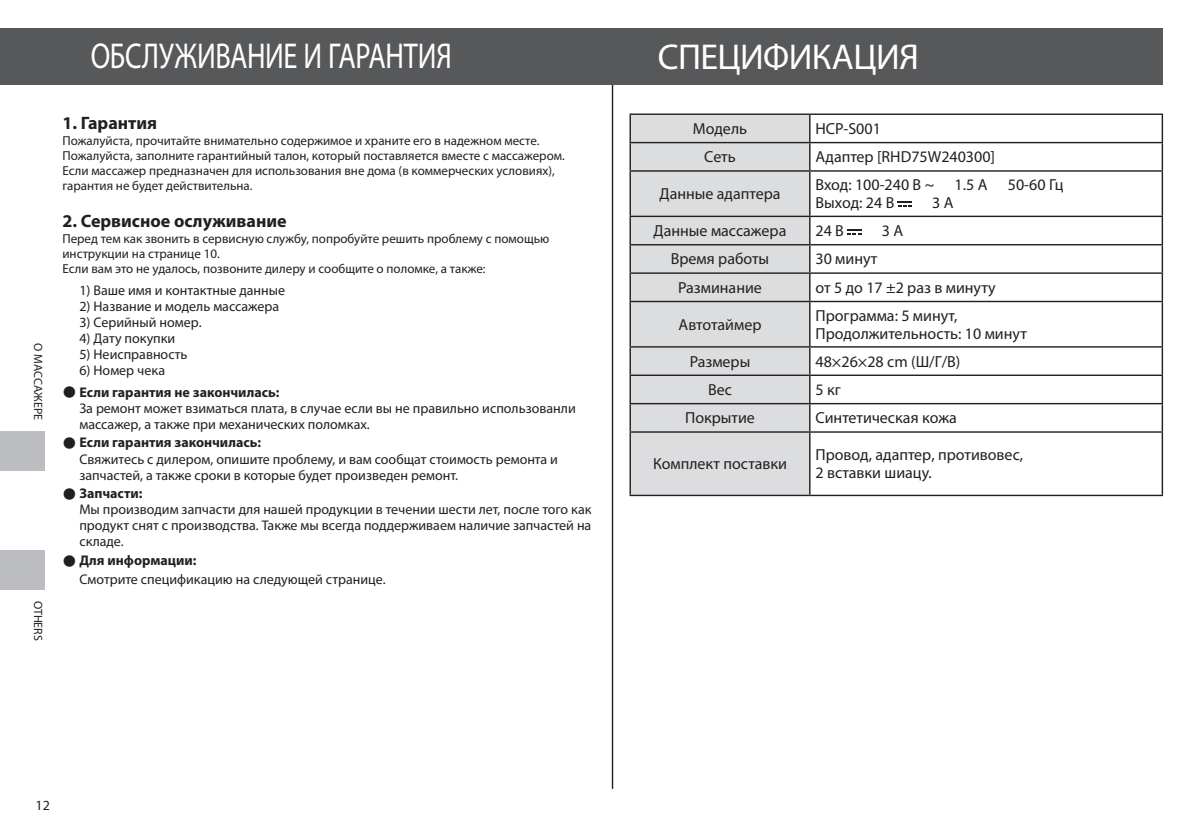
<style>
.page{position:relative;width:1191px;height:840px;background:#fff}
.page>*{position:absolute;margin:0;border:0;box-sizing:border-box;transform-origin:0 0}
.t1{font:36px "Myriad Pro";letter-spacing:-.015em;color:#fff;scale:.79 1}
.t2{font:36px "Myriad Pro";letter-spacing:-.015em;color:#fff}
.t3{font:700 18px "Myriad Pro";color:#231f20}
.t4{font:16px/18px "Myriad Pro";color:#231f20}
.t5{font:14px/16px "Myriad Pro";color:#231f20}
.t6{font:13px/15px "Myriad Pro";color:#231f20}
.t7{font:12px "Myriad Pro";color:#231f20}
.s1{font-family:"MS Gothic"}
.s2{font-weight:700}
</style>
<div class="page">
<hr style="left:612px;top:75px;width:1px;height:713px;background:#231f20">
<div style="left:0;top:28px;width:1162px;height:57px;background:#57585a"></div>
<div style="left:0;top:431px;width:44px;height:39px;background:#bcbdc0"></div>
<div style="left:0;top:549px;width:44px;height:40px;background:#bcbdc0"></div>
<div style="left:631px;top:115px;width:178px;height:379px;background:#dcdddf"></div>
<hr style="left:629px;top:113px;width:181px;height:2px;background:#231f20">
<hr style="left:629px;top:115px;width:2px;height:27px;background:#231f20">
<hr style="left:810px;top:113px;width:353px;height:2px;background:#231f20">
<hr style="left:1161px;top:115px;width:2px;height:27px;background:#231f20">
<hr style="left:629px;top:142px;width:181px;height:1px;background:#231f20">
<hr style="left:629px;top:143px;width:2px;height:27px;background:#231f20">
<hr style="left:810px;top:142px;width:353px;height:1px;background:#231f20">
<svg style="left:809px;top:115px;width:1px;height:55px"></svg>
<hr style="left:1161px;top:143px;width:2px;height:27px;background:#231f20">
<hr style="left:629px;top:171px;width:2px;height:44px;background:#231f20">
<hr style="left:809px;top:171px;width:1px;height:44px;background:#231f20">
<hr style="left:1161px;top:171px;width:2px;height:44px;background:#231f20">
<hr style="left:629px;top:217px;width:2px;height:27px;background:#231f20">
<hr style="left:1161px;top:217px;width:2px;height:27px;background:#231f20">
<hr style="left:629px;top:244px;width:181px;height:1px;background:#231f20">
<hr style="left:629px;top:245px;width:2px;height:27px;background:#231f20">
<hr style="left:810px;top:244px;width:353px;height:1px;background:#231f20">
<hr style="left:1161px;top:245px;width:2px;height:27px;background:#231f20">
<hr style="left:629px;top:272px;width:181px;height:2px;background:#231f20">
<hr style="left:629px;top:274px;width:2px;height:26px;background:#231f20">
<hr style="left:810px;top:272px;width:353px;height:2px;background:#231f20">
<svg style="left:809px;top:217px;width:1px;height:83px"></svg>
<hr style="left:1161px;top:274px;width:2px;height:26px;background:#231f20">
<hr style="left:629px;top:300px;width:181px;height:2px;background:#231f20">
<hr style="left:629px;top:302px;width:2px;height:44px;background:#231f20">
<hr style="left:810px;top:300px;width:353px;height:2px;background:#231f20">
<hr style="left:809px;top:302px;width:1px;height:44px;background:#231f20">
<hr style="left:1161px;top:302px;width:2px;height:44px;background:#231f20">
<hr style="left:629px;top:346px;width:181px;height:1px;background:#231f20">
<hr style="left:629px;top:347px;width:2px;height:27px;background:#231f20">
<hr style="left:810px;top:346px;width:353px;height:1px;background:#231f20">
<hr style="left:1161px;top:347px;width:2px;height:27px;background:#231f20">
<hr style="left:629px;top:374px;width:181px;height:2px;background:#231f20">
<hr style="left:629px;top:376px;width:2px;height:26px;background:#231f20">
<hr style="left:810px;top:374px;width:353px;height:2px;background:#231f20">
<hr style="left:1161px;top:376px;width:2px;height:26px;background:#231f20">
<hr style="left:629px;top:402px;width:181px;height:2px;background:#231f20">
<hr style="left:629px;top:404px;width:2px;height:27px;background:#231f20">
<hr style="left:810px;top:402px;width:353px;height:2px;background:#231f20">
<svg style="left:809px;top:347px;width:1px;height:84px"></svg>
<hr style="left:1161px;top:404px;width:2px;height:27px;background:#231f20">
<hr style="left:629px;top:431px;width:181px;height:1px;background:#231f20">
<hr style="left:629px;top:432px;width:2px;height:62px;background:#231f20">
<hr style="left:810px;top:431px;width:353px;height:1px;background:#231f20">
<hr style="left:809px;top:432px;width:1px;height:62px;background:#231f20">
<hr style="left:1161px;top:432px;width:2px;height:62px;background:#231f20">
<hr style="left:629px;top:494px;width:181px;height:2px;background:#231f20">
<hr style="left:810px;top:494px;width:353px;height:2px;background:#231f20">
<hr style="left:629px;top:170px;width:181px;height:1px;background:#231f20">
<hr style="left:810px;top:170px;width:353px;height:1px;background:#231f20">
<hr style="left:629px;top:215px;width:181px;height:2px;background:#231f20">
<hr style="left:810px;top:215px;width:353px;height:2px;background:#231f20">
<svg style="left:897px;top:202px;width:15px;height:4px"></svg>
<svg style="left:847px;top:229px;width:14px;height:5px"></svg>
<p class="t7" style="left:46px;top:343px;width:78px;rotate:90deg">О МАССАЖЕРЕ</p>
<p class="t7" style="left:46px;top:600px;width:42px;rotate:90deg">OTHERS</p>
<h1 class="t1" style="left:91px;top:34px;width:458px">ОБСЛУЖИВАНИЕ И ГАРАНТИЯ</h1>
<p class="t3" style="left:62px;top:111px;width:96px">1. Гарантия</p>
<p class="t6" style="left:62px;top:133px;width:504px">Пожалуйста, прочитайте внимательно содержимое и храните его в надежном месте.<br>Пожалуйста, заполните гарантийный талон, который поставляется вместе с массажером.<br>Если массажер предназначен для использования вне дома (в коммерческих условиях), гарантия не будет действительна.</p>
<p class="t3" style="left:62px;top:208px;width:226px">2. Сервисное ослуживание</p>
<p class="t6" style="left:62px;top:231px;width:488px">Перед тем как звонить в сервисную службу, попробуйте решить проблему с помощью инструкции на странице 10.<br>Если вам это не удалось, позвоните дилеру и сообщите о поломке, а также:</p>
<p class="t5" style="left:79px;top:282px;width:207px">1) Ваше имя и контактные данные</p>
<p class="t5" style="left:79px;top:298px;width:201px">2) Название и модель массажера</p>
<p class="t5" style="left:79px;top:314px;width:124px">3) Серийный номер.</p>
<p class="t5" style="left:79px;top:330px;width:97px">4) Дату покупки</p>
<p class="t5" style="left:79px;top:346px;width:110px">5) Неисправность</p>
<p class="t5" style="left:79px;top:362px;width:87px">6) Номер чека</p>
<p class="t5" style="left:79px;top:383px;width:498px;text-indent:-17px"><span class="s1">●</span> <span class="s2">Если гарантия не закончилась:<br></span>За ремонт может взиматься плата, в случае если вы не правильно использованли массажер, а также при механических поломках.</p>
<p class="t5" style="left:79px;top:434px;width:480px;text-indent:-17px"><span class="s1">●</span> <span class="s2">Если гарантия закончилась:<br></span>Свяжитесь с дилером, опишите проблему, и вам сообщат стоимость ремонта и запчастей, а также сроки в которые будет произведен ремонт.</p>
<p class="t5" style="left:79px;top:485px;width:514px;text-indent:-17px"><span class="s1">●</span> <span class="s2">Запчасти:<br></span>Мы производим запчасти для нашей продукции в течении шести лет, после того как продукт снят с производства. Также мы всегда поддерживаем наличие запчастей на складе.</p>
<p class="t5" style="left:79px;top:550px;width:308px;line-height:19px;text-indent:-17px"><span class="s1">●</span> <span class="s2">Для информации:<br></span>Смотрите спецификацию на следующей странице.</p>
<h1 class="t2" style="left:658px;top:34px;width:263px">СПЕЦИФИКАЦИЯ</h1>
<p class="t4" style="left:693px;top:119px;width:56px">Модель</p>
<p class="t4" style="left:815px;top:119px;width:67px">HCP-S001</p>
<p class="t4" style="left:704px;top:147px;width:33px">Сеть</p>
<p class="t4" style="left:815px;top:147px;width:181px">Адаптер [RHD75W240300]</p>
<p class="t4" style="left:659px;top:184px;width:122px">Данные адаптера</p>
<p class="t4" style="left:815px;top:175px;width:120px">Вход: 100-240 В ~</p>
<p class="t4" style="left:954px;top:175px;width:34px">1.5 A</p>
<p class="t4" style="left:1008px;top:175px;width:57px">50-60 Гц</p>
<p class="t4" style="left:815px;top:193px;width:80px">Выход: 24 В</p>
<p class="t4" style="left:932px;top:193px;width:23px">3 A</p>
<p class="t4" style="left:653px;top:221px;width:134px">Данные массажера</p>
<p class="t4" style="left:815px;top:221px;width:30px">24 В</p>
<p class="t4" style="left:882px;top:221px;width:23px">3 A</p>
<p class="t4" style="left:671px;top:249px;width:100px">Время работы</p>
<p class="t4" style="left:815px;top:249px;width:64px">30 минут</p>
<p class="t4" style="left:678px;top:278px;width:85px">Разминание</p>
<p class="t4" style="left:815px;top:278px;width:182px">от 5 до 17 ±2 раз в минуту</p>
<p class="t4" style="left:678px;top:315px;width:84px">Автотаймер</p>
<p class="t4" style="left:815px;top:306px;width:213px">Программа: 5 минут,<br>Продолжительность: 10 минут</p>
<p class="t4" style="left:689px;top:351px;width:62px">Размеры</p>
<p class="t4" style="left:815px;top:351px;width:146px">48×26×28 cm (Ш/Г/В)</p>
<p class="t4" style="left:708px;top:380px;width:25px">Вес</p>
<p class="t4" style="left:815px;top:380px;width:27px">5 кг</p>
<p class="t4" style="left:685px;top:408px;width:71px">Покрытие</p>
<p class="t4" style="left:815px;top:408px;width:143px">Синтетическая кожа</p>
<p class="t4" style="left:653px;top:454px;width:135px">Комплект поставки</p>
<p class="t4" style="left:815px;top:445px;width:209px">Провод, адаптер, противовес,<br>2 вставки шиацу.</p>
<p class="t5" style="left:36px;top:797px;width:16px">12</p>
</div>
